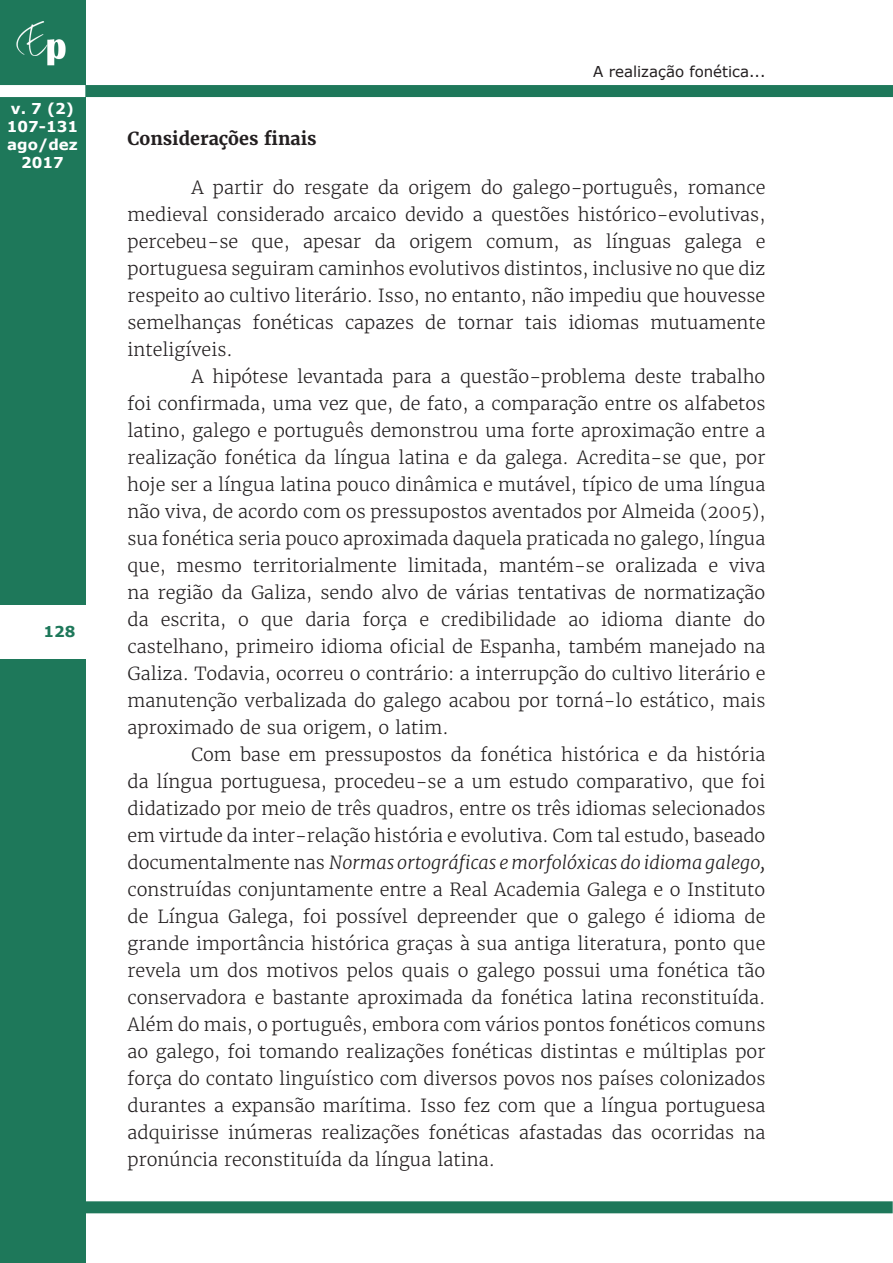
<style>
.page{position:relative;width:893px;height:1263px;background:#fff}
.page>*{position:absolute;margin:0;border:0;box-sizing:border-box;transform-origin:0 0}
.Corpo_do_artigo{font:300 18px/27px "Merriweather";color:#231f20;text-align:justify}
.Título_de_seção_prim{font:700 18px "Merriweather";color:#231f20}
.t1{font:700 15px/18px "Verdana";color:#fff;text-align:center}
.t2{font:15px "Verdana";color:#231f20}
.t3{font:700 15px "Verdana";color:#1e785a}
.s1{font-style:italic}
</style>
<div class="page">
<div style="left:0;top:0;width:85px;height:1263px;background:#1e785a"></div>
<img style="left:16px;top:21px;width:50px;height:45px">
<div style="left:85px;top:85px;width:808px;height:12px;background:#1e785a"></div>
<div style="left:0;top:85px;width:85px;height:12px;background:#fff"></div>
<div style="left:0;top:605px;width:85px;height:53px;background:#fff"></div>
<div style="left:84px;top:1201px;width:809px;height:12px;background:#1e785a"></div>
<p class="t1" style="left:7px;top:100px;width:73px">v. 7 (2)<br>107-131 ago/dez<br>2017</p>
<p class="t3" style="left:44px;top:621px;width:33px">128</p>
<p class="t2" style="left:593px;top:61px;width:174px">A realização fonética...</p>
<p class="Título_de_seção_prim" style="left:128px;top:127px;width:191px">Considerações finais</p>
<p class="Corpo_do_artigo" style="left:128px;top:174px;width:639px;text-indent:64px">A partir do resgate da origem do galego-português, romance medieval considerado arcaico devido a questões histórico-evolutivas, percebeu-se que, apesar da origem comum, as línguas galega e portuguesa seguiram caminhos evolutivos distintos, inclusive no que diz respeito ao cultivo literário. Isso, no entanto, não impediu que houvesse semelhanças fonéticas capazes de tornar tais idiomas mutuamente inteligíveis.</p>
<p class="Corpo_do_artigo" style="left:128px;top:363px;width:639px;text-indent:64px">A hipótese levantada para a questão-problema deste trabalho foi confirmada, uma vez que, de fato, a comparação entre os alfabetos latino, galego e português demonstrou uma forte aproximação entre a realização fonética da língua latina e da galega. Acredita-se que, por hoje ser a língua latina pouco dinâmica e mutável, típico de uma língua não viva, de acordo com os pressupostos aventados por Almeida (2005), sua fonética seria pouco aproximada daquela praticada no galego, língua que, mesmo territorialmente limitada, mantém-se oralizada e viva na região da Galiza, sendo alvo de várias tentativas de normatização da escrita, o que daria força e credibilidade ao idioma diante do castelhano, primeiro idioma oficial de Espanha, também manejado na Galiza. Todavia, ocorreu o contrário: a interrupção do cultivo literário e manutenção verbalizada do galego acabou por torná-lo estático, mais aproximado de sua origem, o latim.</p>
<p class="Corpo_do_artigo" style="left:128px;top:741px;width:639px;text-indent:64px">Com base em pressupostos da fonética histórica e da história da língua portuguesa, procedeu-se a um estudo comparativo, que foi didatizado por meio de três quadros, entre os três idiomas selecionados em virtude da inter-relação história e evolutiva. Com tal estudo, baseado documentalmente nas <span class="s1">Normas ortográficas e morfolóxicas do idioma galego, </span>construídas conjuntamente entre a Real Academia Galega e o Instituto de Língua Galega, foi possível depreender que o galego é idioma de grande importância histórica graças à sua antiga literatura, ponto que revela um dos motivos pelos quais o galego possui uma fonética tão conservadora e bastante aproximada da fonética latina reconstituída.<br>Além do mais, o português, embora com vários pontos fonéticos comuns ao galego, foi tomando realizações fonéticas distintas e múltiplas por força do contato linguístico com diversos povos nos países colonizados durantes a expansão marítima. Isso fez com que a língua portuguesa adquirisse inúmeras realizações fonéticas afastadas das ocorridas na pronúncia reconstituída da língua latina.</p>
</div>
